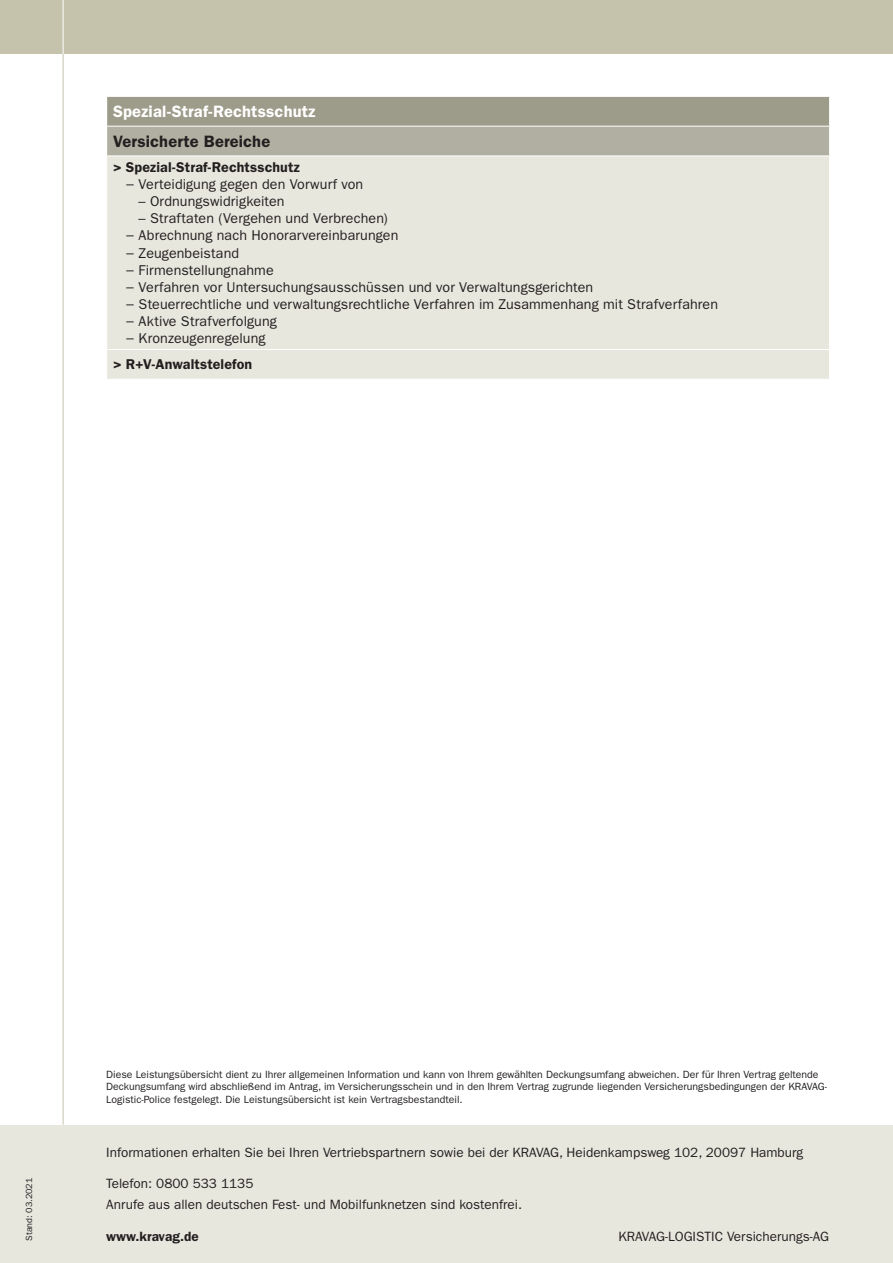
<style>
.page{position:relative;width:893px;height:1263px;background:#fff}
.page>*{position:absolute;margin:0;border:0;box-sizing:border-box;transform-origin:0 0}
.t1{font:600 16.5px "ITC Franklin Gothic Std";letter-spacing:.01em;color:#fff}
.t2{font:600 16.5px "ITC Franklin Gothic Std";letter-spacing:.005em;color:#231f20}
.t3{font:14.25px/17.1px "ITC Franklin Gothic Std";letter-spacing:.005em;color:#231f20}
.t4{font:600 14.25px "ITC Franklin Gothic Std";letter-spacing:.005em;color:#231f20}
.t5{font:13.5px/21px "ITC Franklin Gothic Std";color:#231f20}
.t6{font:600 13.5px "ITC Franklin Gothic Std";color:#231f20}
.t7{font:10.5px/12.6px "ITC Franklin Gothic Std";color:#231f20}
.t8{font:9px "ITC Franklin Gothic Std";letter-spacing:-.005em;color:#231f20}
</style>
<div class="page">
<div style="left:0;top:1125px;width:893px;height:138px;background:#e8e7de"></div>
<div style="left:0;top:0;width:893px;height:54px;background:#c6c3ad"></div>
<hr style="left:63px;top:0;width:1px;height:54px;background:#fff">
<hr style="left:63px;top:54px;width:1px;height:1071px;background:#c6c3ad">
<div style="left:107px;top:96px;width:723px;height:30px;background:#9d9b89"></div>
<div style="left:107px;top:126px;width:723px;height:30px;background:#b1afa1"></div>
<div style="left:107px;top:157px;width:722px;height:222px;background:#e8e7de"></div>
<hr style="left:106px;top:96px;width:724px;height:1px;background:#fff">
<hr style="left:106px;top:126px;width:724px;height:1px;background:#fff">
<svg style="left:829px;top:97px;width:1px;height:59px"></svg>
<hr style="left:106px;top:349px;width:724px;height:1px;background:#fff">
<p class="t1" style="left:113px;top:102px;width:204px">Spezial-Straf-Rechtsschutz</p>
<p class="t2" style="left:113px;top:131px;width:159px">Versicherte Bereiche</p>
<p class="t4" style="left:113px;top:159px;width:188px">&gt; Spezial-Straf-Rechtsschutz</p>
<p class="t3" style="left:126px;top:176px;width:239px">− Verteidigung gegen den Vorwurf von</p>
<p class="t3" style="left:139px;top:193px;width:148px">– Ordnungswidrigkeiten</p>
<p class="t3" style="left:126px;top:210px;width:594px;text-indent:13px">– Straftaten (Vergehen und Verbrechen)<br>− Abrechnung nach Honorarvereinbarungen<br>− Zeugenbeistand<br>− Firmenstellungnahme<br>− Verfahren vor Untersuchungsausschüssen und vor Verwaltungsgerichten<br>− Steuerrechtliche und verwaltungsrechtliche Verfahren im Zusammenhang mit Strafverfahren − Aktive Strafverfolgung<br>− Kronzeugenregelung</p>
<p class="t4" style="left:113px;top:356px;width:141px">&gt; R+V-Anwaltstelefon</p>
<p class="t8" style="left:24px;top:1241px;width:64px;rotate:-90deg">Stand: 03.2021</p>
<p class="t7" style="left:106px;top:1068px;width:722px">Diese Leistungsübersicht dient zu Ihrer allgemeinen Information und kann von Ihrem gewählten Deckungsumfang abweichen. Der für Ihren Vertrag geltende<br>Deckungsumfang wird abschließend im Antrag, im Versicherungsschein und in den Ihrem Vertrag zugrunde liegenden Versicherungsbedingungen der KRAVAG-<br>Logistic-Police festgelegt. Die Leistungsübersicht ist kein Vertragsbestandteil.</p>
<p class="t5" style="left:106px;top:1142px;width:698px">Informationen erhalten Sie bei Ihren Vertriebspartnern sowie bei der KRAVAG, Heidenkampsweg 102, 20097 Hamburg</p>
<p class="t5" style="left:106px;top:1173px;width:417px">Telefon: 0800 533 1135<br>Anrufe aus allen deutschen Fest- und Mobilfunknetzen sind kostenfrei.</p>
<p class="t6" style="left:106px;top:1228px;width:94px">www.kravag.de</p>
<p class="t5" style="left:618px;top:1226px;width:212px">KRAVAG-LOGISTIC Versicherungs-AG</p>
</div>
